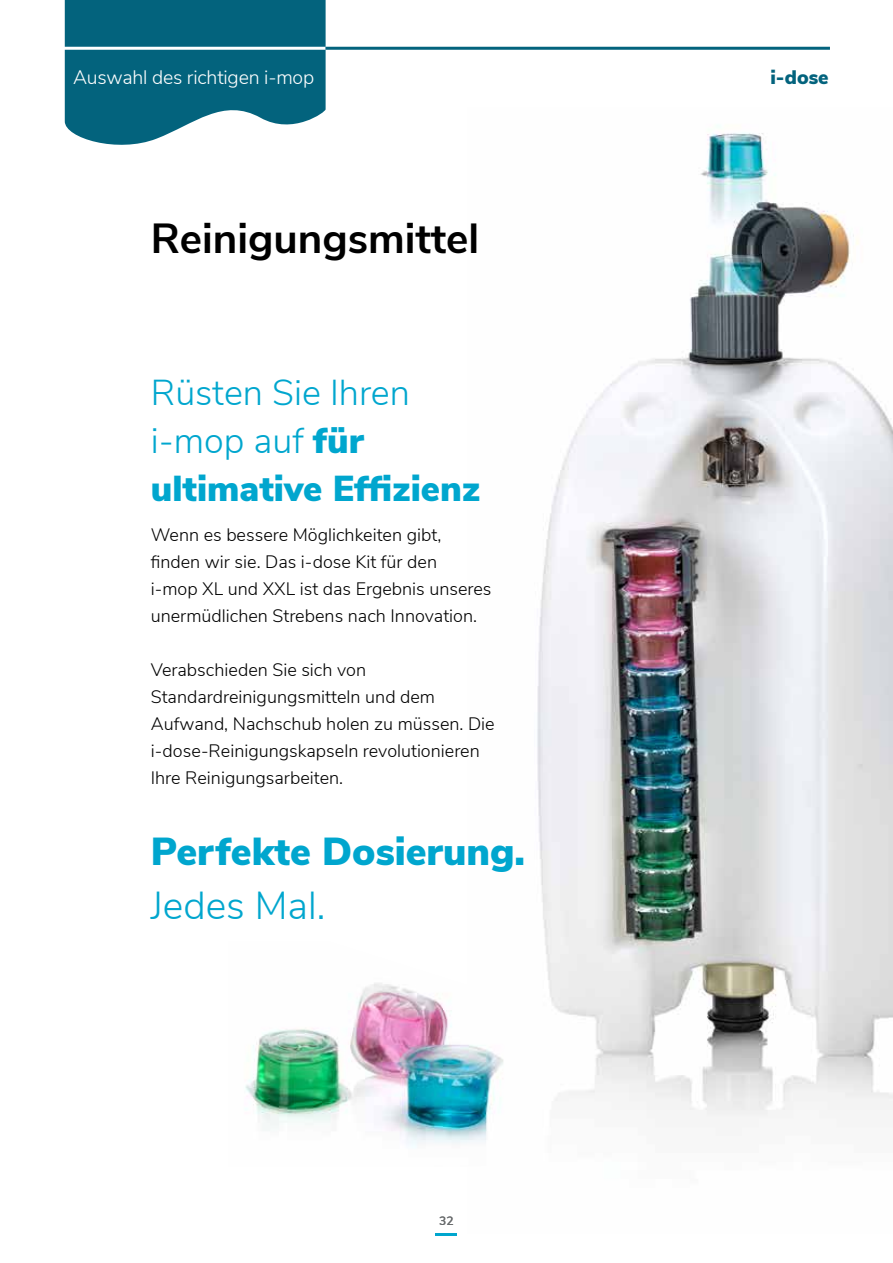
<style>
.page{position:relative;width:893px;height:1263px;background:#fff}
.page>*{position:absolute;margin:0;border:0;box-sizing:border-box;transform-origin:0 0}
.t1{font:700 42px "Nunito Sans";color:#000}
.t2{font:900 39px "Nunito Sans";color:#00a6ce}
.t3{font:300 39px "Nunito Sans";color:#00a6ce}
.t4{font:300 36px/48px "Nunito Sans";color:#00a6ce}
.t5{font:300 19.5px "Nunito Sans";letter-spacing:-.01em;color:#fff}
.t6{font:900 19.5px "Nunito Sans";color:#03637d}
.t7{font:300 18px/27px "Nunito Sans";color:#000}
.t8{font:600 12px "Nunito Sans";color:#6d6e71}
.s1{font-weight:900}
</style>
<div class="page">
<img style="left:537px;top:125px;width:356px;height:992px">
<img style="left:245px;top:983px;width:259px;height:164px">
<svg style="left:65px;top:0;width:261px;height:145px;background:#22768d"></svg>
<hr style="left:61px;top:47px;width:265px;height:3px;background:#fff">
<hr style="left:326px;top:47px;width:504px;height:3px;background:#03637d">
<hr style="left:436px;top:1233px;width:21px;height:2px;background:#00a6ce">
<p class="t5" style="left:73px;top:63px;width:243px">Auswahl des richtigen i-mop</p>
<p class="t6" style="left:770px;top:62px;width:60px">i-dose</p>
<h1 class="t1" style="left:151px;top:207px;width:330px">Reinigungsmittel</h1>
<h3 class="t4" style="left:151px;top:366px;width:331px">Rüsten Sie Ihren i-mop auf <span class="s1">für ultimative Effizienz</span></h3>
<p class="t7" style="left:151px;top:520px;width:342px">Wenn es bessere Möglichkeiten gibt, finden wir sie. Das i-dose Kit für den<br>i-mop XL und XXL ist das Ergebnis unseres unermüdlichen Strebens nach Innovation.</p>
<p class="t7" style="left:151px;top:655px;width:345px">Verabschieden Sie sich von Standardreinigungsmitteln und dem Aufwand, Nachschub holen zu müssen. Die i-dose-Reinigungskapseln revolutionieren Ihre Reinigungsarbeiten.</p>
<h2 class="t2" style="left:151px;top:823px;width:376px">Perfekte Dosierung.</h2>
<h2 class="t3" style="left:151px;top:877px;width:176px">Jedes Mal.</h2>
<p class="t8" style="left:439px;top:1212px;width:16px">32</p>
</div>
